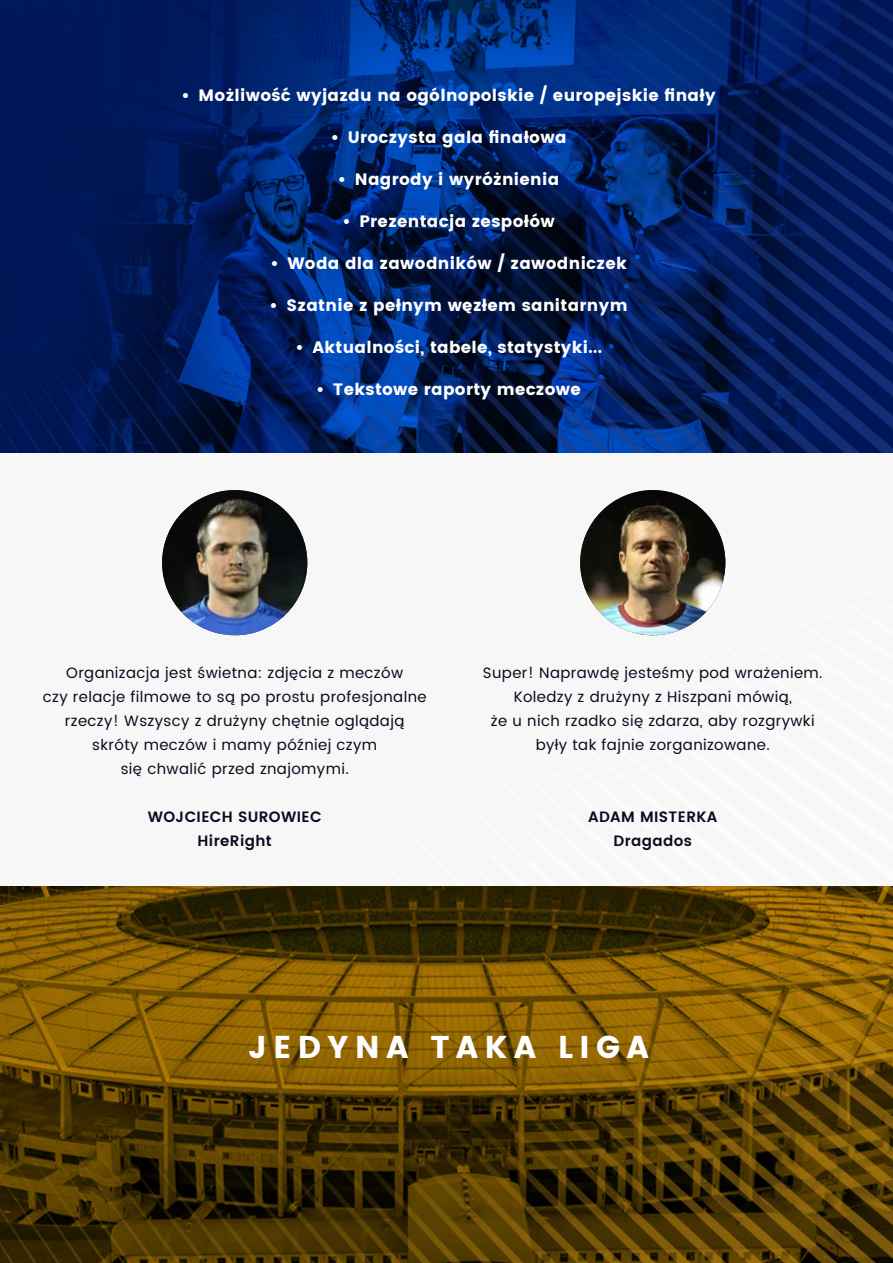
<style>
.page{position:relative;width:893px;height:1263px;background:#fff}
.page>*{position:absolute;margin:0;border:0;box-sizing:border-box;transform-origin:0 0}
.t1{font:31.5px "Poppins";letter-spacing:.2em;color:#fff}
.t2{font:16.5px "Poppins";letter-spacing:.02em;color:#fff}
.t3{font:15px/24px "Poppins";letter-spacing:.025em;color:#0a0a1f;text-align:center}
.t4{font:600 15px/24px "Poppins";letter-spacing:.025em;color:#0a0a1f;text-align:right}
</style>
<div class="page">
<img style="left:0;top:0;width:893px;height:887px">
<svg style="left:0;top:887px;width:893px;height:376px;background:#604402"></svg>
<img style="left:162px;top:490px;width:145px;height:145px;border-radius:73px">
<img style="left:580px;top:490px;width:145px;height:145px;border-radius:73px">
<p class="t2" style="left:182px;top:86px;width:535px">• Możliwość wyjazdu na ogólnopolskie / europejskie finały</p>
<p class="t2" style="left:331px;top:128px;width:237px">• Uroczysta gala finałowa</p>
<p class="t2" style="left:338px;top:170px;width:223px">• Nagrody i wyróżnienia</p>
<p class="t2" style="left:342px;top:212px;width:214px">• Prezentacja zespołów</p>
<p class="t2" style="left:270px;top:253px;width:358px">• Woda dla zawodników / zawodniczek</p>
<p class="t2" style="left:270px;top:295px;width:359px">• Szatnie z pełnym węzłem sanitarnym</p>
<p class="t2" style="left:295px;top:337px;width:308px">• Aktualności, tabele, statystyki...</p>
<p class="t2" style="left:316px;top:379px;width:266px">• Tekstowe raporty meczowe</p>
<p class="t3" style="left:43px;top:661px;width:385px">Organizacja jest świetna: zdjęcia z meczów<br>czy relacje filmowe to są po prostu profesjonalne rzeczy! Wszyscy z drużyny chętnie oglądają skróty meczów i mamy później czym<br>się chwalić przed znajomymi.</p>
<p class="t4" style="left:148px;top:805px;width:47px">WOJCIEC</p>
<p class="t4" style="left:198px;top:805px;width:76px">H SUROWIEC<br>HireRight</p>
<p class="t3" style="left:483px;top:661px;width:341px">Super! Naprawdę jesteśmy pod wrażeniem.<br>Koledzy z drużyny z Hiszpani mówią,<br>że u nich rzadko się zdarza, aby rozgrywki były tak fajnie zorganizowane.</p>
<p class="t4" style="left:588px;top:805px;width:100px">ADAM MISTERK</p>
<p class="t4" style="left:707px;top:805px;width:12px">A</p>
<p class="t4" style="left:613px;top:829px;width:80px">Dragados</p>
<h1 class="t1" style="left:248px;top:1028px;width:402px">jedyna taka liga</h1>
</div>
